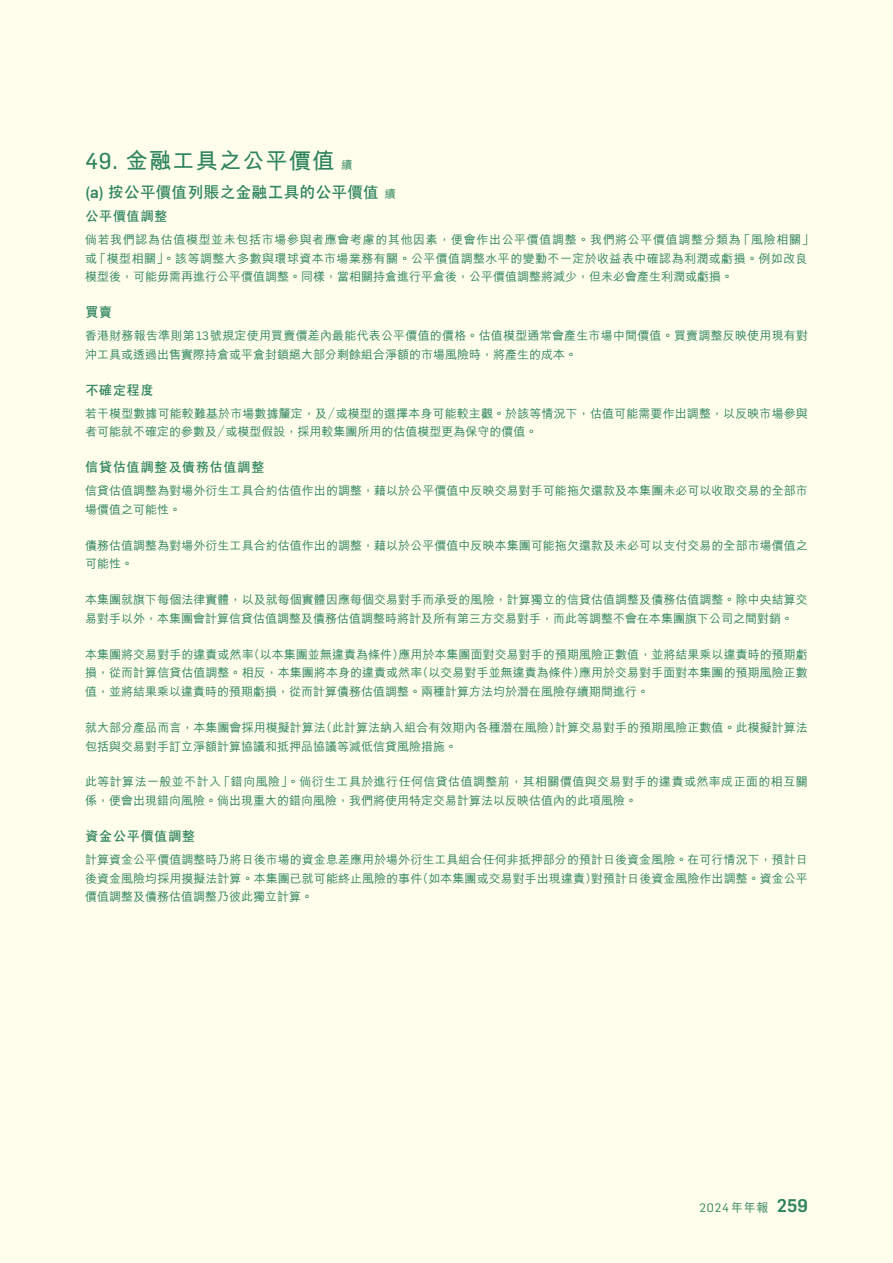
<style>
.page{position:relative;width:893px;height:1263px;background:#fffdeb}
.page>*{position:absolute;margin:0;border:0;box-sizing:border-box;transform-origin:0 0}
.t1{font:700 22.5px "M Hei HK";letter-spacing:.035em;color:#2e845e}
.t2{font:700 16.05px "C Hei 2 HK";letter-spacing:-.005em;color:#2e845e}
.t3{font:700 13.5px "C Hei 2 HK";letter-spacing:.025em;color:#2e845e}
.t4{font:500 12px/18.8px "M Hei HK";letter-spacing:.005em;color:#2e845e}
.t5{font:500 12px/18.8px "M Hei HK";letter-spacing:.035em;color:#2e845e}
.t6{font:12px "Flama";color:#2e845e}
.s1{font-family:"Flama Basic";font-weight:400}
.s2{font-weight:500;font-size:11.25px}
.s3{font-family:"Flama";font-weight:500}
.s4{font-family:"M Hei HK";font-weight:500;font-size:11.25px}
.s5{font-family:"Flama";font-weight:400}
.s6{font-family:"M Hei HK";font-weight:500}
.s7{font-weight:500;font-size:18px}
</style>
<div class="page">
<h1 class="t1" style="left:85px;top:144px;width:269px"><span class="s1">49.</span> 金融工具之公平價值 <span class="s2">續</span></h1>
<h2 class="t2" style="left:85px;top:184px;width:312px"><span class="s3">(a)</span> 按公平價值列賬之金融工具的公平價值<span class="s4">續</span></h2>
<p class="t3" style="left:85px;top:209px;width:84px">公平價值調整</p>
<p class="t5" style="left:85px;top:229px;width:730px">倘若我們認為估值模型並未包括市場參與者應會考慮的其他因素，便會作出公平價值調整。我們將公平價值調整分類為「風險相關」或「模型相關」。該等調整大多數與環球資本市場業務有關。公平價值調整水平的變動不一定於收益表中確認為利潤或虧損。例如改良模型後，可能毋需再進行公平價值調整。同樣，當相關持倉進行平倉後，公平價值調整將減少，但未必會產生利潤或虧損。</p>
<p class="t3" style="left:85px;top:305px;width:29px">買賣</p>
<p class="t4" style="left:85px;top:325px;width:724px">香港財務報告準則第<span class="s5">13</span>號規定使用買賣價差內最能代表公平價值的價格。估值模型通常會產生市場中間價值。買賣調整反映使用現有對沖工具或透過出售實際持倉或平倉封鎖絕大部分剩餘組合淨額的市場風險時，將產生的成本。</p>
<p class="t3" style="left:85px;top:383px;width:70px">不確定程度</p>
<p class="t4" style="left:85px;top:403px;width:724px">若干模型數據可能較難基於市場數據釐定，及／或模型的選擇本身可能較主觀。於該等情況下，估值可能需要作出調整，以反映市場參與者可能就不確定的參數及／或模型假設，採用較集團所用的估值模型更為保守的價值。</p>
<p class="t3" style="left:85px;top:460px;width:181px">信貸估值調整及債務估值調整</p>
<p class="t4" style="left:85px;top:480px;width:724px">信貸估值調整為對場外衍生工具合約估值作出的調整，藉以於公平價值中反映交易對手可能拖欠還款及本集團未必可以收取交易的全部市場價值之可能性。</p>
<p class="t4" style="left:85px;top:535px;width:724px">債務估值調整為對場外衍生工具合約估值作出的調整，藉以於公平價值中反映本集團可能拖欠還款及未必可以支付交易的全部市場價值之可能性。</p>
<p class="t4" style="left:85px;top:589px;width:724px">本集團就旗下每個法律實體，以及就每個實體因應每個交易對手而承受的風險，計算獨立的信貸估值調整及債務估值調整。除中央結算交易對手以外，本集團會計算信貸估值調整及債務估值調整時將計及所有第三方交易對手，而此等調整不會在本集團旗下公司之間對銷。</p>
<p class="t4" style="left:85px;top:644px;width:724px;text-align:justify">本集團將交易對手的違責或然率（以本集團並無違責為條件）應用於本集團面對交易對手的預期風險正數值，並將結果乘以違責時的預期虧損，從而計算信貸估值調整。相反，本集團將本身的違責或然率（以交易對手並無違責為條件）應用於交易對手面對本集團的預期風險正數值，並將結果乘以違責時的預期虧損，從而計算債務估值調整。兩種計算方法均於潛在風險存續期間進行。</p>
<p class="t4" style="left:85px;top:717px;width:724px">就大部分產品而言，本集團會採用模擬計算法（此計算法納入組合有效期內各種潛在風險）計算交易對手的預期風險正數值。此模擬計算法包括與交易對手訂立淨額計算協議和抵押品協議等減低信貸風險措施。</p>
<p class="t5" style="left:85px;top:772px;width:724px">此等計算法一般並不計入「錯向風險」。倘衍生工具於進行任何信貸估值調整前，其相關價值與交易對手的違責或然率成正面的相互關係，便會出現錯向風險。倘出現重大的錯向風險，我們將使用特定交易計算法以反映估值內的此項風險。</p>
<p class="t3" style="left:85px;top:829px;width:112px">資金公平價值調整</p>
<p class="t4" style="left:85px;top:849px;width:724px;text-align:justify">計算資金公平價值調整時乃將日後市場的資金息差應用於場外衍生工具組合任何非抵押部分的預計日後資金風險。在可行情況下，預計日後資金風險均採用摸擬法計算。本集團已就可能終止風險的事件（如本集團或交易對手出現違責）對預計日後資金風險作出調整。資金公平價值調整及債務估值調整乃彼此獨立計算。</p>
<p class="t6" style="left:700px;top:1199px;width:110px">2024<span class="s6">年年報</span> <span class="s7">259</span></p>
</div>
